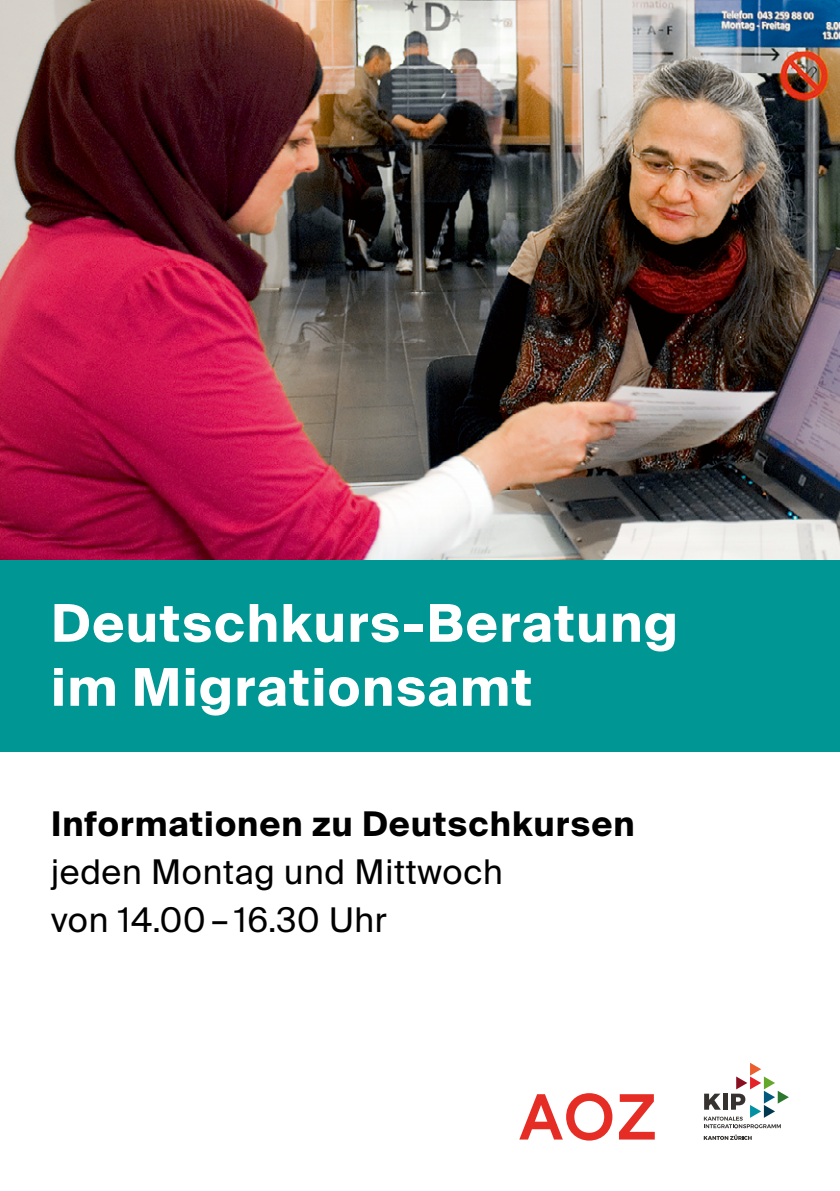
<style>
.page{position:relative;width:840px;height:1191px;background:#fff}
.page>*{position:absolute;margin:0;border:0;box-sizing:border-box;transform-origin:0 0}
.t1{font:700 52px/64px "Suisse Intl";letter-spacing:.03em;color:#fff}
.t2{font:34px/48px "Suisse Intl";letter-spacing:.02em;color:#000}
.t3{font:700 34px "Suisse Intl";letter-spacing:.03em;color:#000}
</style>
<div class="page">
<div style="left:0;top:553px;width:839px;height:198px;background:#009693"></div>
<img style="left:0;top:0;width:839px;height:559px">
<svg style="left:703px;top:1134px;width:48px;height:6px"></svg>
<svg style="left:703px;top:1062px;width:85px;height:66px"></svg>
<svg style="left:519px;top:1093px;width:93px;height:47px"></svg>
<svg style="left:619px;top:1094px;width:35px;height:45px"></svg>
<h1 class="t1" style="left:51px;top:592px;width:628px">Deutschkurs-Beratung im Migrationsamt</h1>
<p class="t3" style="left:51px;top:804px;width:584px">Informationen zu Deutschkursen</p>
<p class="t2" style="left:51px;top:848px;width:453px">jeden Montag und Mittwoch von 14.00– 16.30 Uhr</p>
</div>
